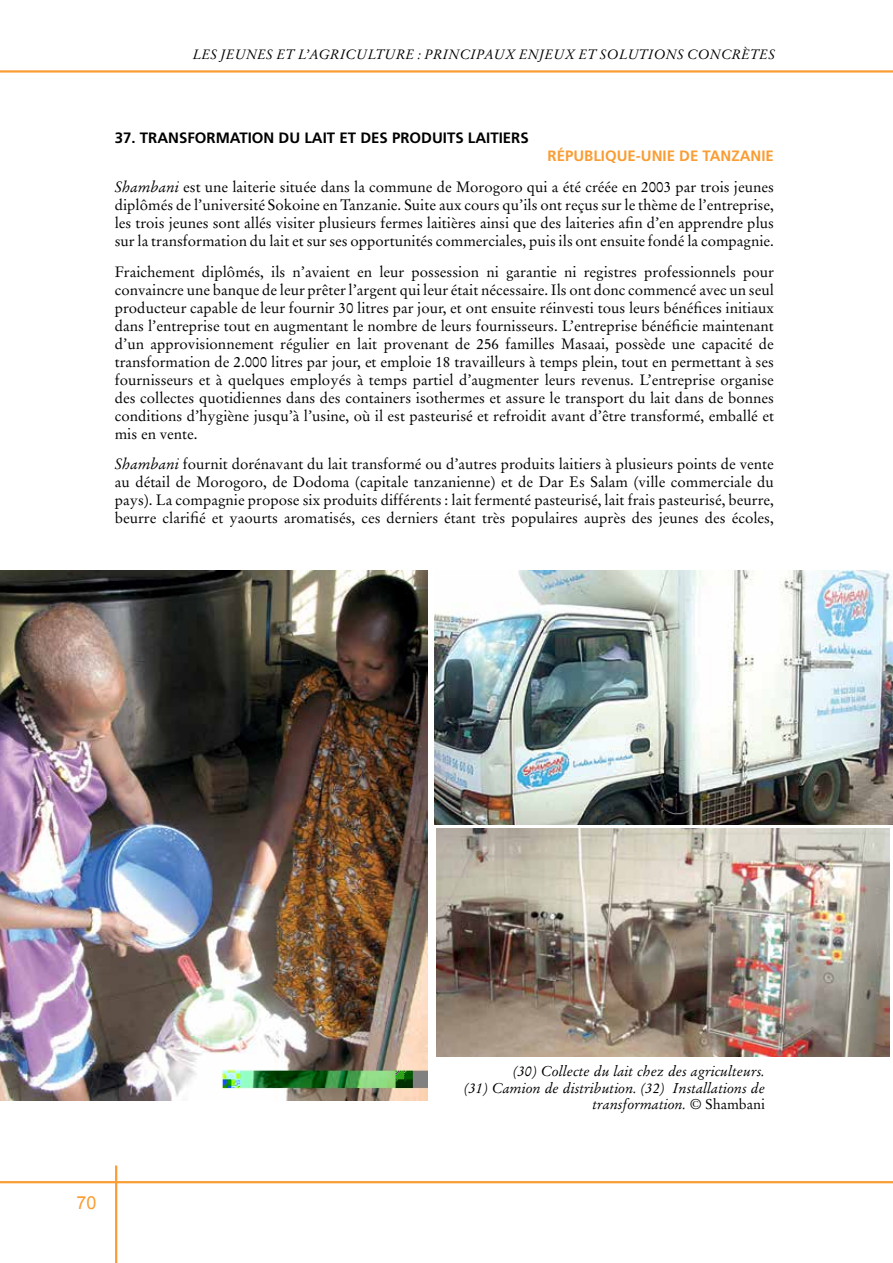
<style>
.page{position:relative;width:893px;height:1263px;background:#fff}
.page>*{position:absolute;margin:0;border:0;box-sizing:border-box;transform-origin:0 0}
.t1{font:18px "Arial";color:#f99d34}
.t2{font:15px/18px "Stempel Garamond LT Std";color:#000;text-align:justify}
.t3{font:700 15px "Frutiger LT Std";color:#000}
.t4{font:700 15px "Frutiger LT Std";color:#f99d34}
.t5{font:italic 14.25px/16.5px "Stempel Garamond LT Std";color:#000;text-align:right}
.t6{font:italic 13.5px "Stempel Garamond LT Std";color:#000}
.s1{font-style:italic}
.s2{font-style:normal}
</style>
<div class="page">
<hr style="left:115px;top:1165px;width:2px;height:98px;background:#f99d34">
<hr style="left:0;top:1181px;width:893px;height:2px;background:#f99d34">
<hr style="left:0;top:70px;width:893px;height:3px;background:#f99d34">
<img style="left:435px;top:571px;width:458px;height:253px">
<img style="left:437px;top:828px;width:453px;height:228px">
<img style="left:0;top:571px;width:428px;height:529px">
<p class="t6" style="left:192px;top:47px;width:584px">LES JEUNES ET L’AGRICULTURE : PRINCIPAUX ENJEUX ET SOLUTIONS CONCRÈTES</p>
<p class="t3" style="left:115px;top:129px;width:199px">37. TRANSFORMATION DU LAIT</p>
<p class="t3" style="left:339px;top:129px;width:137px">ET DES PRODUITS LAITIERS</p>
<p class="t4" style="left:548px;top:147px;width:221px">RÉPUBLIQUE-UNIE DE TANZANIE</p>
<p class="t2" style="left:115px;top:178px;width:661px"><span class="s1">Shambani</span> est une laiterie située dans la commune de Morogoro qui a été créée en 2003 par trois jeunes diplômés de l’université Sokoine en Tanzanie. Suite aux cours qu’ils ont reçus sur le thème de l’entreprise, les trois jeunes sont allés visiter plusieurs fermes laitières ainsi que des laiteries afin d’en apprendre plus sur la transformation du lait et sur ses opportunités commerciales, puis ils ont ensuite fondé la compagnie.</p>
<p class="t2" style="left:115px;top:262px;width:661px">Fraichement diplômés, ils n’avaient en leur possession ni garantie ni registres professionnels pour convaincre une banque de leur prêter l’argent qui leur était nécessaire. Ils ont donc commencé avec un seul producteur capable de leur fournir 30 litres par jour, et ont ensuite réinvesti tous leurs bénéfices initiaux dans l’entreprise tout en augmentant le nombre de leurs fournisseurs. L’entreprise bénéficie maintenant d’un approvisionnement régulier en lait provenant de 256 familles Masaai, possède une capacité de transformation de 2.000 litres par jour, et emploie 18 travailleurs à temps plein, tout en permettant à ses fournisseurs et à quelques employés à temps partiel d’augmenter leurs revenus. L’entreprise organise des collectes quotidiennes dans des containers isothermes et assure le transport du lait dans de bonnes conditions d’hygiène jusqu’à l’usine, où il est pasteurisé et refroidit avant d’être transformé, emballé et mis en vente.</p>
<p class="t2" style="left:115px;top:455px;width:661px"><span class="s1">Shambani</span> fournit dorénavant du lait transformé ou d’autres produits laitiers à plusieurs points de vente au détail de Morogoro, de Dodoma (capitale tanzanienne) et de Dar Es Salam (ville commerciale du pays). La compagnie propose six produits différents : lait fermenté pasteurisé, lait frais pasteurisé, beurre, beurre clarifié et yaourts aromatisés, ces derniers étant très populaires auprès des jeunes des écoles,</p>
<p class="t1" style="left:77px;top:1191px;width:22px">70</p>
<p class="t5" style="left:464px;top:1063px;width:302px">(30) Collecte du lait chez des agriculteurs.<br>(31) Camion de distribution. (32) Installations de transformation. <span class="s2">© Shambani</span></p>
</div>
